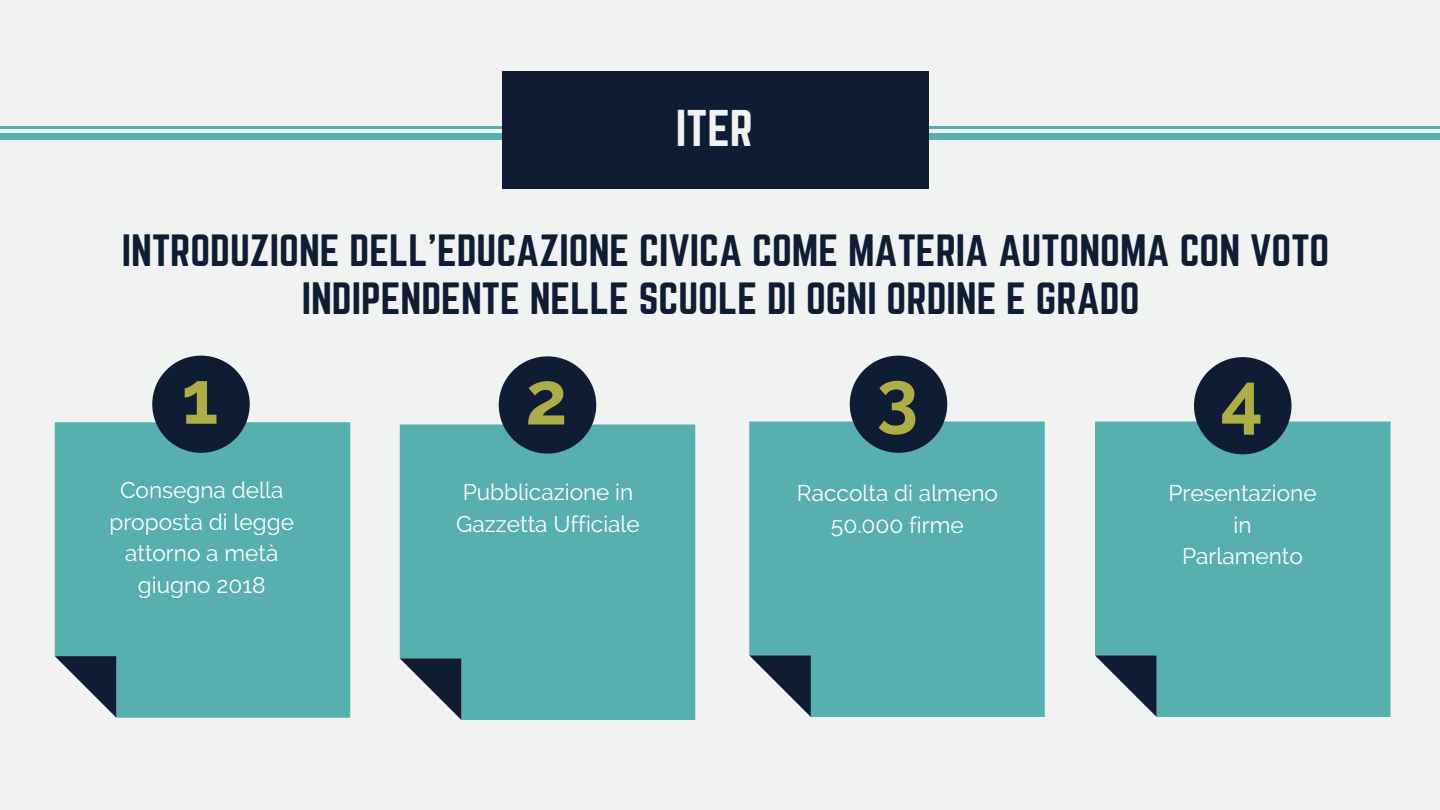
<style>
.page{position:relative;width:1440px;height:810px;background:#f1f2f2}
.page>*{position:absolute;margin:0;border:0;box-sizing:border-box;transform-origin:0 0}
.t1{font:700 74.6px "Raleway";color:#afad47}
.t2{font:45.3px "Norwester";color:#f1f2f2}
.t3{font:39.6px/47.2px "Norwester";color:#0f1d34;text-align:center}
.t4{font:22.6px/31.5px "Raleway";color:#fff;text-align:center}
</style>
<div class="page">
<div style="left:55px;top:422px;width:295px;height:296px;background:#57afaf"></div>
<svg style="left:55px;top:656px;width:61px;height:62px"></svg>
<hr style="left:0;top:126px;width:1440px;height:2px;background:#57afaf">
<div style="left:0;top:133px;width:1440px;height:7px;background:#57afaf"></div>
<div style="left:502px;top:71px;width:426px;height:118px;background:#0f1d34"></div>
<div style="left:400px;top:425px;width:295px;height:295px;background:#57afaf"></div>
<svg style="left:400px;top:658px;width:61px;height:62px"></svg>
<svg style="left:499px;top:356px;width:97px;height:98px;background:#304456"></svg>
<div style="left:749px;top:422px;width:296px;height:295px;background:#57afaf"></div>
<svg style="left:749px;top:655px;width:62px;height:62px"></svg>
<div style="left:1095px;top:422px;width:295px;height:295px;background:#57afaf"></div>
<svg style="left:1095px;top:655px;width:62px;height:62px"></svg>
<svg style="left:152px;top:356px;width:98px;height:97px;background:#2f4456"></svg>
<svg style="left:850px;top:356px;width:97px;height:97px;background:#2e4254"></svg>
<svg style="left:1194px;top:357px;width:97px;height:97px;background:#2e4255"></svg>
<h2 class="t2" style="left:676px;top:106px;width:79px">ITER</h2>
<h3 class="t3" style="left:122px;top:229px;width:1209px">INTRODUZIONE DELL'EDUCAZIONE CIVICA COME MATERIA AUTONOMA CON VOTO<br>INDIPENDENTE NELLE SCUOLE DI OGNI ORDINE E GRADO</h3>
<h1 class="t1" style="left:182px;top:354px;width:38px">1</h1>
<h1 class="t1" style="left:877px;top:354px;width:43px">3</h1>
<h1 class="t1" style="left:1221px;top:355px;width:44px">4</h1>
<h1 class="t1" style="left:525px;top:354px;width:44px">2</h1>
<p class="t4" style="left:109px;top:474px;width:186px">Consegna della proposta di legge attorno a metà giugno 2018</p>
<p class="t4" style="left:456px;top:477px;width:185px;text-align:left">Pubblicazione in<br>Gazzetta Ufficiale</p>
<p class="t4" style="left:797px;top:477px;width:203px">Raccolta di almeno<br>50.000 firme</p>
<p class="t4" style="left:1168px;top:477px;width:150px">Presentazione in<br>Parlamento</p>
</div>
